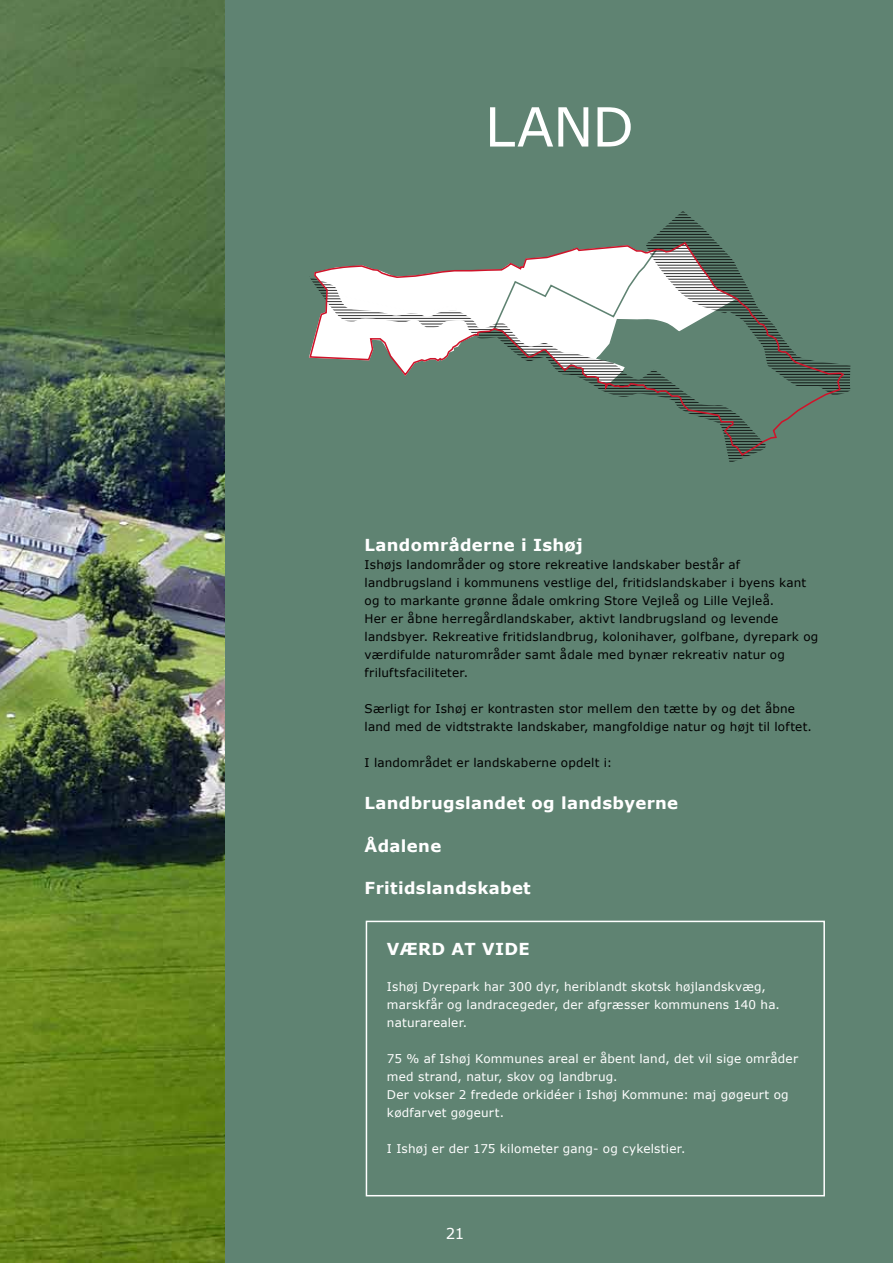
<style>
.page{position:relative;width:893px;height:1263px;background:#fff}
.page>*{position:absolute;margin:0;border:0;box-sizing:border-box;transform-origin:0 0}
.t1{font:54px "Verdana";color:#fff}
.t2{font:700 16.5px "Verdana";letter-spacing:.02em;color:#fff}
.t3{font:15px "Verdana";color:#fff}
.t4{font:12px/18px "Verdana";letter-spacing:.015em;color:#000}
.t5{font:12px/18px "Verdana";letter-spacing:.015em;color:#fff}
</style>
<div class="page">
<img style="left:0;top:0;width:225px;height:1263px">
<div style="left:225px;top:0;width:668px;height:1263px;background:#5f8372"></div>
<div style="left:366px;top:921px;width:459px;height:275px;border:2px solid #fff"></div>
<svg style="left:650px;top:211px;width:200px;height:181px"></svg>
<svg style="left:309px;top:241px;width:536px;height:216px"></svg>
<h1 class="t1" style="left:485px;top:90px;width:151px">LAND</h1>
<h2 class="t2" style="left:365px;top:533px;width:220px">Landområderne i Ishøj</h2>
<p class="t4" style="left:365px;top:555px;width:455px">Ishøjs landområder og store rekreative landskaber består af landbrugsland i kommunens vestlige del, fritidslandskaber i byens kant og to markante grønne ådale omkring Store Vejleå og Lille Vejleå.<br>Her er åbne herregårdlandskaber, aktivt landbrugsland og levende landsbyer. Rekreative fritidslandbrug, kolonihaver, golfbane, dyrepark og værdifulde naturområder samt ådale med bynær rekreativ natur og friluftsfaciliteter.</p>
<p class="t4" style="left:365px;top:699px;width:449px">Særligt for Ishøj er kontrasten stor mellem den tætte by og det åbne land med de vidtstrakte landskaber, mangfoldige natur og højt til loftet.</p>
<p class="t4" style="left:365px;top:753px;width:249px">I landområdet er landskaberne opdelt i:</p>
<h2 class="t2" style="left:365px;top:791px;width:315px">Landbrugslandet og landsbyerne</h2>
<h2 class="t2" style="left:365px;top:834px;width:78px">Ådalene</h2>
<h2 class="t2" style="left:365px;top:876px;width:168px">Fritidslandskabet</h2>
<h2 class="t2" style="left:387px;top:937px;width:144px">VÆRD AT VIDE</h2>
<p class="t5" style="left:387px;top:977px;width:394px">Ishøj Dyrepark har 300 dyr, heriblandt skotsk højlandskvæg, marskfår og landracegeder, der afgræsser kommunens 140 ha. naturarealer.</p>
<p class="t5" style="left:387px;top:1049px;width:413px">75 % af Ishøj Kommunes areal er åbent land, det vil sige områder med strand, natur, skov og landbrug.<br>Der vokser 2 fredede orkidéer i Ishøj Kommune: maj gøgeurt og kødfarvet gøgeurt.</p>
<p class="t5" style="left:387px;top:1139px;width:300px">I Ishøj er der 175 kilometer gang- og cykelstier.</p>
<p class="t3" style="left:446px;top:1223px;width:20px">21</p>
</div>
